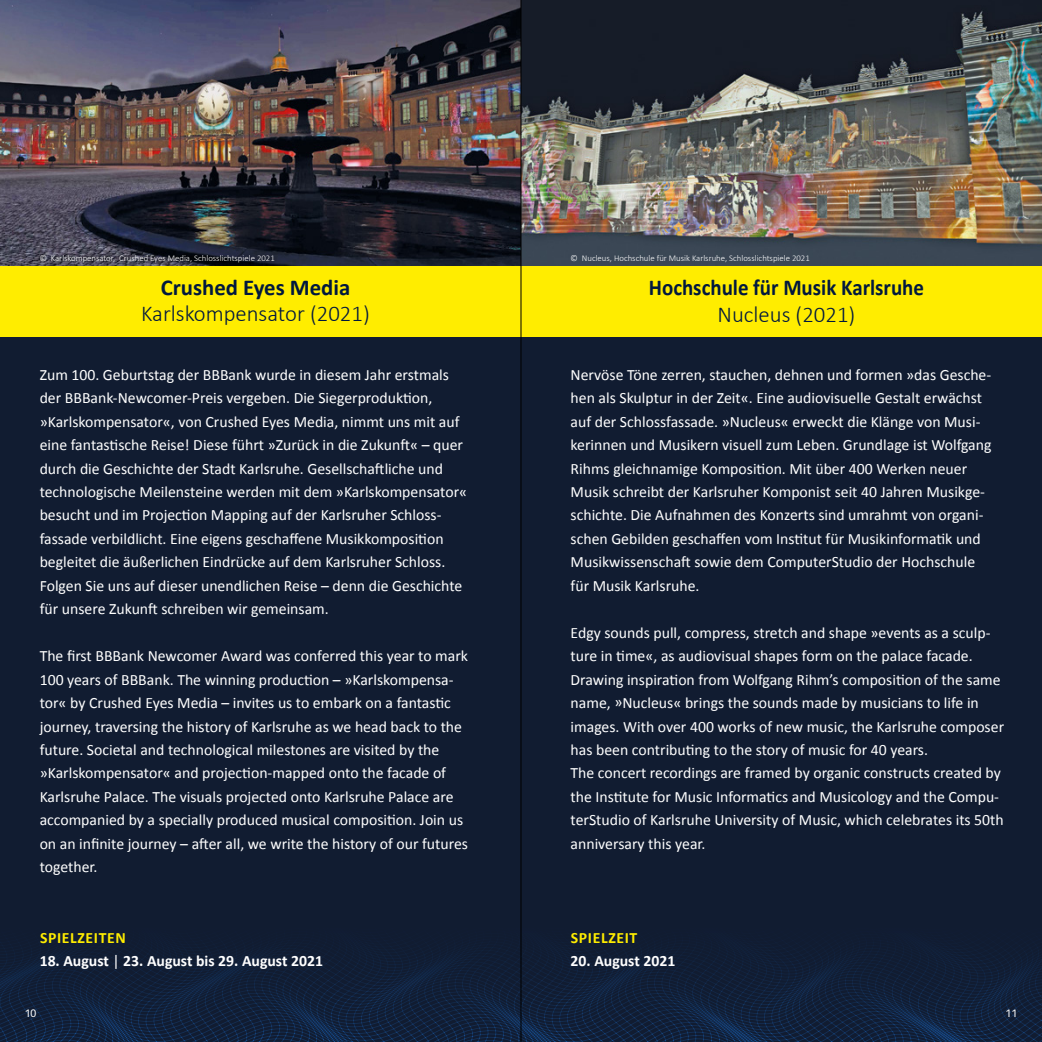
<style>
.page{position:relative;width:1042px;height:1042px;background:#fff}
.page>*{position:absolute;margin:0;border:0;box-sizing:border-box;transform-origin:0 0}
.t1{font:300 22.75px "Calibri";color:#00183e}
.t2{font:700 22.75px "Calibri";color:#00183e;scale:.92 1}
.t3{font:700 22.75px "Calibri";color:#00183e}
.t4{font:15.75px/23.4px "Calibri";color:#fff}
.t5{font:700 15.75px "Calibri";color:#fff}
.t6{font:700 15.75px "Calibri";letter-spacing:.04em;color:#ffed00}
.t7{font:10.5px "Vectora LT Pro";color:#fff}
.t8{font:300 8.75px "Calibri";color:#fff}
.s1{font-weight:400}
</style>
<div class="page">
<div style="left:0;top:336px;width:1042px;height:706px;background:#111c31"></div>
<svg style="left:0;top:829px;width:1042px;height:213px"></svg>
<div style="left:0;top:265px;width:1042px;height:72px;background:#ffed00"></div>
<img style="left:0;top:0;width:521px;height:265px">
<div style="left:35px;top:251px;width:244px;height:16px;background:#000;opacity:.75"></div>
<img style="left:522px;top:0;width:520px;height:265px">
<hr style="left:521px;top:0;width:1px;height:1042px;background:#000">
<p class="t8" style="left:40px;top:252px;width:237px">© Karlskompensator, Crushed Eyes Media, Schlosslichtspiele 2021</p>
<h1 class="t3" style="left:161px;top:271px;width:191px">Crushed Eyes Media</h1>
<h1 class="t1" style="left:141px;top:300px;width:230px">Karlskompensator (2021)</h1>
<p class="t4" style="left:40px;top:362px;width:429px">Zum 100. Geburtstag der BBBank wurde in diesem Jahr erstmals der BBBank-Newcomer-Preis vergeben. Die Siegerproduktion, »Karlskompensator«, von Crushed Eyes Media, nimmt uns mit auf eine fantastische Reise! Diese führt »Zurück in die Zukunft« – quer durch die Geschichte der Stadt Karlsruhe. Gesellschaftliche und technologische Meilensteine werden mit dem »Karlskompensator« besucht und im Projection Mapping auf der Karlsruher Schloss&shy;fassade verbildlicht. Eine eigens geschaffene Musikkomposition begleitet die äußerlichen Eindrücke auf dem Karlsruher Schloss.<br>Folgen Sie uns auf dieser unendlichen Reise – denn die Geschichte für unsere Zukunft schreiben wir gemeinsam.</p>
<p class="t4" style="left:40px;top:644px;width:430px">The first BBBank Newcomer Award was conferred this year to mark 100 years of BBBank. The winning production – »Karlskompensa&shy;tor« by Crushed Eyes Media – invites us to embark on a fantastic journey, traversing the history of Karlsruhe as we head back to the future. Societal and technological milestones are visited by the »Karlskompensator« and projection-mapped onto the facade of Karlsruhe Palace. The visuals projected onto Karlsruhe Palace are accompanied by a specially produced musical composition. Join us on an infinite journey – after all, we write the history of our futures together.</p>
<p class="t6" style="left:40px;top:926px;width:87px">SPIELZEITEN</p>
<p class="t5" style="left:40px;top:950px;width:285px">18. August <span class="s1">|</span> 23. August bis 29. August 2021</p>
<p class="t8" style="left:570px;top:252px;width:241px">© Nucleus, Hochschule für Musik Karlsruhe, Schlosslichtspiele 2021</p>
<h1 class="t2" style="left:649px;top:272px;width:301px">Hochschule für Musik Karlsruhe</h1>
<h1 class="t1" style="left:717px;top:300px;width:139px">Nucleus (2021)</h1>
<p class="t4" style="left:570px;top:362px;width:422px">Nervöse Töne zerren, stauchen, dehnen und formen »das Gesche&shy;hen als Skulptur in der Zeit«. Eine audiovisuelle Gestalt erwächst auf der Schlossfassade. »Nucleus« erweckt die Klänge von Musi&shy;kerinnen und Musikern visuell zum Leben. Grundlage ist Wolfgang Rihms gleichnamige Komposition. Mit über 400 Werken neuer Musik schreibt der Karlsruher Komponist seit 40 Jahren Musikge&shy;schichte. Die Aufnahmen des Konzerts sind umrahmt von organi&shy;schen Gebilden geschaffen vom Institut für Musikinformatik und Musikwissenschaft sowie dem ComputerStudio der Hochschule für Musik Karlsruhe.</p>
<p class="t4" style="left:570px;top:620px;width:435px">Edgy sounds pull, compress, stretch and shape »events as a sculp&shy;ture in time«, as audiovisual shapes form on the palace facade.<br>Drawing inspiration from Wolfgang Rihm’s composition of the same name, »Nucleus« brings the sounds made by musicians to life in images. With over 400 works of new music, the Karlsruhe composer has been contributing to the story of music for 40 years.<br>The concert recordings are framed by organic constructs created by the Institute for Music Informatics and Musicology and the Compu&shy;terStudio of Karlsruhe University of Music, which celebrates its 50th anniversary this year.</p>
<p class="t6" style="left:571px;top:926px;width:68px">SPIELZEIT</p>
<p class="t5" style="left:570px;top:950px;width:106px">20. August 2021</p>
<p class="t7" style="left:25px;top:1007px;width:13px">10</p>
<p class="t7" style="left:1005px;top:1007px;width:13px">11</p>
</div>
